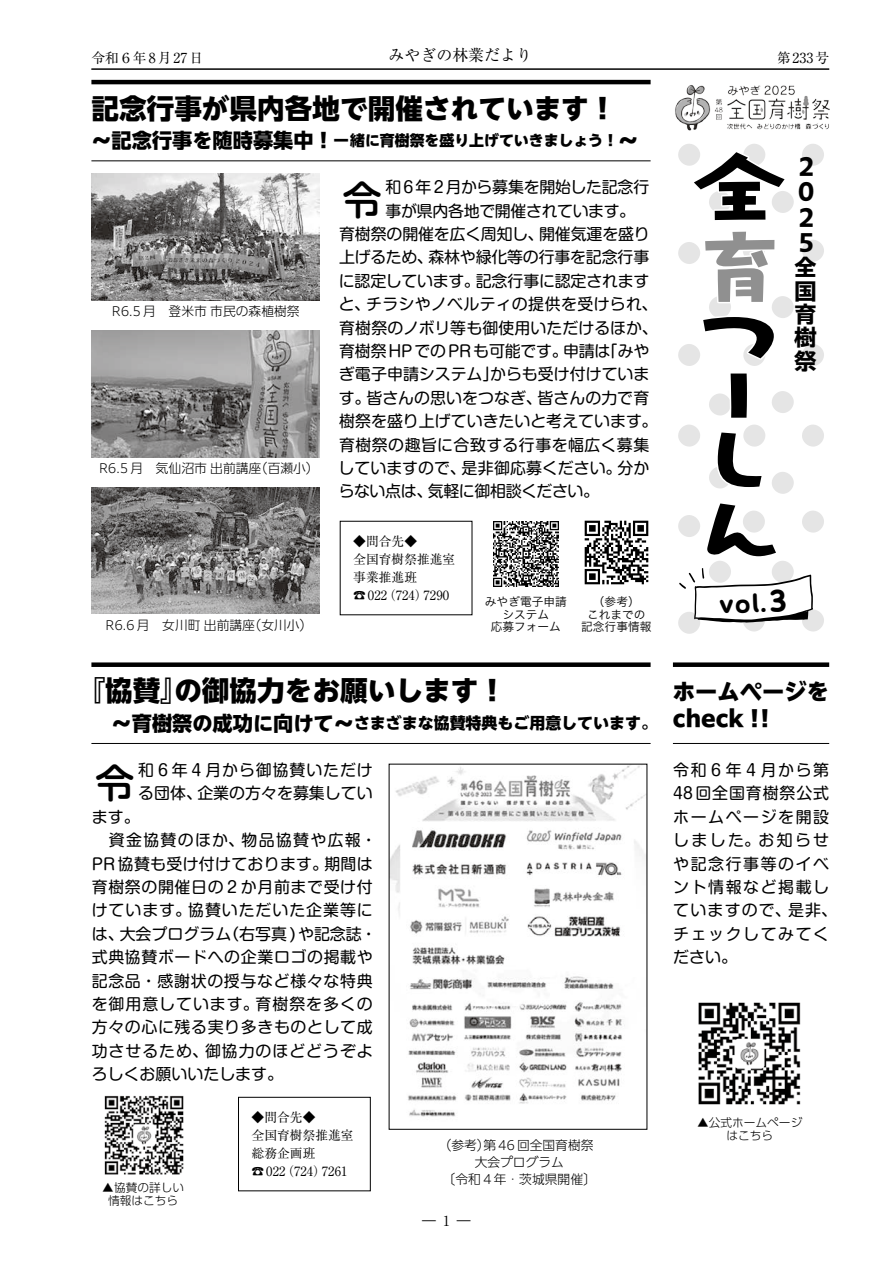
<style>
.page{position:relative;width:893px;height:1263px;background:#fff}
.page>*{position:absolute;margin:0;border:0;box-sizing:border-box;transform-origin:0 0}
.t1{font:83.55px/69.9px "P Puhu Pokke Min 2 M";color:#000;scale:1.31 1}
.t2{font:83.55px "P Puhu Pokke Min 2 M";color:#909090;scale:1.31 1}
.t3{font:40.35px/35.8px "P Puhu Pokke Min 2 M";color:#000}
.t4{font:500 39.3px "P Shin M Go Pr 6 N";color:#000}
.t5{font:800 27.6px "PUD Shin Go NT Pr 6 N";color:#000}
.t6{font:26.55px "P Puhu March Min 2 DB";color:#000}
.t7{font:700 expanded 25.5px/25.3px "P Aoto Gothic Std N";color:#000;text-align:justify}
.t8{font:700 expanded 23.4px/23.4px "P Aoto Gothic Std N";color:#000;text-align:justify}
.t9{font:800 22.35px/27.6px "PUD Shin Go NT Pr 6 N";color:#000}
.t10{font:800 20.25px "PUD Shin Go NT Pr 6 N";color:#000}
.t11{font:15.9px/23.4px "P Shin M Go Pr 6 N";letter-spacing:.015em;color:#000}
.t12{font:15.9px "P Shin M Go Pr 6 N";letter-spacing:.04em;color:#000}
.t13{font:15.9px/23.4px "P Shin M Go Pr 6 N";letter-spacing:.095em;color:#000}
.t14{font:15.9px/23.4px "P Shin M Go Pr 6 N";letter-spacing:-.01em;color:#000}
.t15{font:15.9px "P Shin M Go Pr 6 N";letter-spacing:.06em;color:#000}
.t16{font:15.9px/23.4px "P Shin M Go Pr 6 N";letter-spacing:.055em;color:#000;text-align:right}
.t17{font:15.9px "P Shin M Go Pr 6 N";letter-spacing:-.025em;color:#000}
.t18{font:15.9px/23.4px "P Shin M Go Pr 6 N";letter-spacing:-.005em;color:#000}
.t19{font:800 15.9px "PUD Shin Go NT Pr 6 N";color:#000}
.t20{font:15.9px/23.4px "P Shin M Go Pr 6 N";letter-spacing:-.02em;color:#000}
.t21{font:15.9px "P Shin M Go Pr 6 N";letter-spacing:.08em;color:#000}
.t22{font:15.9px "P Ryumin Pr 6 N";color:#000}
.t23{font:15.9px "P Shin M Go Pr 6 N";letter-spacing:.145em;color:#000}
.t24{font:800 14.85px "PUD Shin Go NT Pr 6 N";color:#000}
.t25{font:13.8px "P Ryumin Pr 6 N";letter-spacing:.075em;color:#000}
.t26{font:300 12.75px/17px "PUD Shin Go Pr 6 N";color:#000;text-align:center}
.t27{font:12.75px/18.1px "P Ryumin Pr 6 N";color:#000}
.t28{font:11.7px/12.8px "Hira Kaku Pro N W3";color:#000;text-align:center}
.t29{font:300 11.7px/12.8px "PUD Shin Go Pr 6 N";color:#000;text-align:center}
.s1{font-size:31.95px}
</style>
<div class="page">
<hr style="left:91px;top:69px;width:738px;height:1px;background:#000">
<hr style="left:91px;top:80px;width:560px;height:4px;background:#000">
<div style="left:91px;top:662px;width:560px;height:5px;background:#000"></div>
<div style="left:673px;top:662px;width:156px;height:5px;background:#000"></div>
<hr style="left:91px;top:160px;width:560px;height:1px;background:#000">
<hr style="left:91px;top:743px;width:560px;height:1px;background:#000">
<hr style="left:673px;top:743px;width:156px;height:1px;background:#000">
<img style="left:91px;top:174px;width:229px;height:126px">
<img style="left:91px;top:331px;width:229px;height:126px">
<img style="left:91px;top:487px;width:229px;height:127px">
<img style="left:494px;top:522px;width:64px;height:65px">
<img style="left:584px;top:520px;width:65px;height:65px">
<img style="left:391px;top:766px;width:254px;height:351px">
<img style="left:104px;top:1095px;width:80px;height:80px">
<div style="left:238px;top:1097px;width:133px;height:94px;border:1px solid #000"></div>
<img style="left:698px;top:1002px;width:103px;height:103px">
<svg style="left:802px;top:144px;width:22px;height:22px"></svg>
<svg style="left:802px;top:240px;width:22px;height:22px"></svg>
<svg style="left:802px;top:344px;width:22px;height:22px"></svg>
<svg style="left:802px;top:424px;width:22px;height:23px"></svg>
<img style="left:675px;top:85px;width:154px;height:46px">
<svg style="left:678px;top:144px;width:116px;height:69px"></svg>
<svg style="left:678px;top:241px;width:116px;height:253px"></svg>
<svg style="left:678px;top:510px;width:146px;height:124px"></svg>
<p class="t22" style="left:389px;top:42px;width:145px">みやぎの林業だより</p>
<h3 class="t5" style="left:91px;top:93px;width:527px">記念行事が県内各地で開催されています!</h3>
<p class="t25" style="left:91px;top:47px;width:113px">令和６年８月27日</p>
<h2 class="t3" style="left:432px;top:88px;width:38px;line-height:74.6px">開ま</h2>
<h2 class="t3" style="left:432px;top:217px;width:41px;line-height:35.1px">であと</h2>
<p class="t10" style="left:91px;top:129px;width:244px">～記念行事を随時募集中！</p>
<p class="t24" style="left:334px;top:132px;width:286px">一緒に育樹祭を盛り上げていきましょう!</p>
<p class="t10" style="left:618px;top:129px;width:22px">~</p>
<p class="t17" style="left:385px;top:174px;width:265px">和６年２月から募集を開始した記念行</p>
<p class="t17" style="left:385px;top:198px;width:251px">事が県内各地で開催されています。</p>
<p class="t14" style="left:539px;top:222px;width:112px">開催気運を盛り</p>
<h3 class="t4" style="left:342px;top:168px;width:41px">令</h3>
<p class="t14" style="left:428px;top:222px;width:222px;text-indent:-89px">育樹祭の開催を広く周知し、<br>森林や緑化等の行事を記念行事</p>
<p class="t11" style="left:339px;top:245px;width:95px">上げるため、</p>
<p class="t14" style="left:476px;top:268px;width:175px">記念行事に認定されます</p>
<p class="t11" style="left:366px;top:268px;width:293px;text-indent:-28px">に認定しています。<br>チラシやノベルティの提供を受けられ、</p>
<p class="t11" style="left:339px;top:292px;width:33px">と、</p>
<p class="t11" style="left:339px;top:315px;width:320px">育樹祭のノボリ等も御使用いただけるほか、</p>
<p class="t11" style="left:602px;top:339px;width:49px">「みや</p>
<p class="t26" style="left:112px;top:303px;width:189px">R6.5月　登米市市民の森植樹祭</p>
<h2 class="t3" style="left:432px;top:319px;width:26px">１</h2>
<p class="t18" style="left:490px;top:339px;width:161px;text-indent:-151px">育樹祭HPでのPRも可能です。<br>からも受け付けていま</p>
<p class="t11" style="left:563px;top:339px;width:49px">申請は</p>
<h2 class="t3" style="left:432px;top:355px;width:41px">年です</h2>
<p class="t11" style="left:339px;top:362px;width:161px">ぎ電子申請システム」</p>
<p class="t11" style="left:366px;top:385px;width:177px">皆さんの思いをつなぎ、</p>
<p class="t11" style="left:537px;top:385px;width:113px">皆さんの力で育</p>
<p class="t11" style="left:339px;top:385px;width:33px">す。</p>
<p class="t11" style="left:339px;top:409px;width:320px">樹祭を盛り上げていきたいと考えています。</p>
<p class="t11" style="left:339px;top:432px;width:312px">育樹祭の趣旨に合致する行事を幅広く募集</p>
<p class="t11" style="left:617px;top:456px;width:34px">分か</p>
<p class="t11" style="left:462px;top:456px;width:161px">是非御応募ください。</p>
<p class="t20" style="left:428px;top:456px;width:173px;text-indent:-89px">していますので、<br>気軽に御相談ください。</p>
<p class="t26" style="left:255px;top:460px;width:65px">（百瀬小(</p>
<p class="t26" style="left:99px;top:460px;width:164px">R6.5月　気仙沼市出前講座</p>
<h2 class="t3" style="left:432px;top:460px;width:25px">!</h2>
<p class="t11" style="left:339px;top:479px;width:95px">らない点は、</p>
<p class="t26" style="left:249px;top:617px;width:65px">（女川小(</p>
<p class="t26" style="left:105px;top:617px;width:151px">R6.6月　女川町出前講座</p>
<p class="t27" style="left:353px;top:531px;width:104px">◆問合先◆<br>全国育樹祭推進室事業推進班</p>
<p class="t27" style="left:383px;top:585px;width:46px">（724）</p>
<p class="t27" style="left:353px;top:585px;width:35px">☎022</p>
<p class="t27" style="left:424px;top:585px;width:27px">7290</p>
<p class="t28" style="left:485px;top:594px;width:83px">みやぎ電子申請</p>
<p class="t28" style="left:491px;top:607px;width:72px">システム<br>応募フォーム</p>
<p class="t28" style="left:581px;top:594px;width:72px">（参考(<br>これまでの記念行事情報</p>
<h3 class="t5" style="left:78px;top:675px;width:112px">『協賛』</h3>
<h3 class="t5" style="left:174px;top:675px;width:333px">の御協力をお願いします!</h3>
<p class="t10" style="left:91px;top:712px;width:264px">　～育樹祭の成功に向けて～</p>
<p class="t19" style="left:354px;top:714px;width:304px">さまざまな協賛特典もご用意しています。</p>
<p class="t16" style="left:138px;top:757px;width:236px">和６年４月から御協賛いただけ企業の方々を募集してい</p>
<h3 class="t4" style="left:95px;top:751px;width:41px">令</h3>
<p class="t11" style="left:92px;top:781px;width:112px;text-indent:46px">る団体、ます。</p>
<p class="t21" style="left:92px;top:827px;width:154px">　資金協賛のほか、</p>
<p class="t21" style="left:242px;top:827px;width:137px">物品協賛や広報・</p>
<p class="t11" style="left:92px;top:851px;width:238px">PR協賛も受け付けております。</p>
<p class="t12" style="left:92px;top:874px;width:283px">育樹祭の開催日の２か月前まで受け付</p>
<p class="t15" style="left:188px;top:897px;width:186px">協賛いただいた企業等に</p>
<p class="t11" style="left:324px;top:851px;width:50px">期間は</p>
<p class="t11" style="left:92px;top:898px;width:101px">けています。</p>
<p class="t11" style="left:120px;top:921px;width:113px">大会プログラム</p>
<p class="t11" style="left:223px;top:921px;width:155px">（右写真)や記念誌・</p>
<p class="t11" style="left:92px;top:921px;width:33px">は、</p>
<p class="t12" style="left:92px;top:944px;width:283px">式典協賛ボードへの企業ロゴの掲載や</p>
<p class="t12" style="left:92px;top:968px;width:282px">記念品・感謝状の授与など様々な特典</p>
<p class="t15" style="left:256px;top:991px;width:119px">育樹祭を多くの</p>
<p class="t15" style="left:92px;top:991px;width:168px">を御用意しています。</p>
<p class="t12" style="left:92px;top:1014px;width:283px">方々の心に残る実り多きものとして成</p>
<p class="t15" style="left:205px;top:1038px;width:169px">御協力のほどどうぞよ</p>
<p class="t11" style="left:92px;top:1038px;width:193px">功させるため、<br>ろしくお願いいたします。</p>
<p class="t29" style="left:102px;top:1181px;width:83px">▲協賛の詳しい</p>
<p class="t29" style="left:108px;top:1194px;width:72px">情報はこちら</p>
<p class="t27" style="left:252px;top:1107px;width:65px">◆問合先◆</p>
<p class="t27" style="left:252px;top:1125px;width:104px">全国育樹祭推進室</p>
<p class="t27" style="left:252px;top:1143px;width:65px">総務企画班</p>
<p class="t27" style="left:322px;top:1161px;width:27px">7261</p>
<p class="t27" style="left:281px;top:1161px;width:46px">)724(</p>
<p class="t27" style="left:252px;top:1161px;width:35px">☎022</p>
<p class="t26" style="left:439px;top:1137px;width:156px">（参考第） 46 回全国育樹祭大会プログラム</p>
<p class="t26" style="left:443px;top:1171px;width:155px">〔令和４年・茨城県開催〕</p>
<p class="t25" style="left:422px;top:1210px;width:15px">―</p>
<p class="t25" style="left:443px;top:1210px;width:29px">1 ―</p>
<p class="t25" style="left:777px;top:47px;width:54px">第233号</p>
<h1 class="t1" style="left:684px;top:149px;width:78px">全</h1>
<h1 class="t2" style="left:684px;top:214px;width:70px">育</h1>
<h1 class="t1" style="left:684px;top:297px;width:70px">つ</h1>
<h1 class="t1" style="left:684px;top:357px;width:49px">ー</h1>
<h1 class="t1" style="left:684px;top:420px;width:72px">しん</h1>
<h3 class="t7" style="left:794px;top:155px;width:21px">２<br>０<br>２<br>５</h3>
<h3 class="t8" style="left:794px;top:256px;width:24px">全国育樹祭</h3>
<h3 class="t6" style="left:718px;top:586px;width:71px;rotate:-2deg">vol.<span class="s1">3</span></h3>
<h3 class="t9" style="left:673px;top:678px;width:158px">ホームページをcheck !!</h3>
<p class="t13" style="left:673px;top:758px;width:157px">令和６年４月から第</p>
<p class="t16" style="left:673px;top:781px;width:157px">48回全国育樹祭公式</p>
<p class="t13" style="left:673px;top:804px;width:157px">ホームページを開設</p>
<p class="t23" style="left:673px;top:827px;width:157px">しました。お知らせ</p>
<p class="t13" style="left:673px;top:851px;width:157px">や記念行事等のイベ</p>
<p class="t13" style="left:673px;top:874px;width:157px">ント情報など掲載し</p>
<p class="t11" style="left:788px;top:898px;width:51px">是非、</p>
<p class="t13" style="left:673px;top:898px;width:157px">ていますので、<br>チェックしてみてください。</p>
<p class="t29" style="left:697px;top:1116px;width:107px">▲公式ホームページはこちら</p>
</div>
